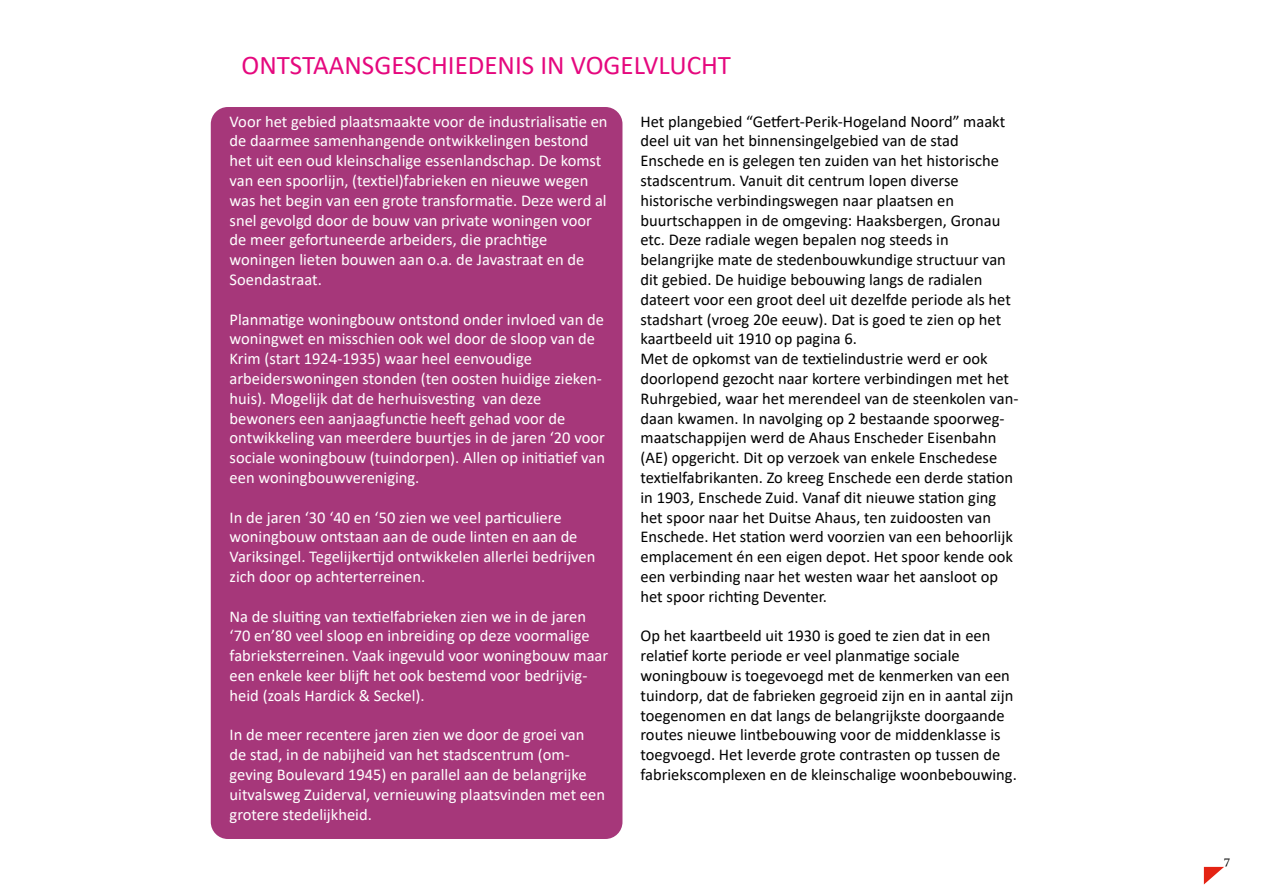
<style>
.page{position:relative;width:1263px;height:893px;background:#fff}
.page>*{position:absolute;margin:0;border:0;box-sizing:border-box;transform-origin:0 0}
.t1{font:27px "Calibri";color:#e5087e}
.t2{font:16.5px/19.8px "Calibri";color:#000}
.t3{font:16.5px/19.8px "Calibri";color:#fff}
.t4{font:12px "Constantia";color:#000}
</style>
<div class="page">
<svg style="left:1204px;top:867px;width:20px;height:17px"></svg>
<div style="left:211px;top:107px;width:411px;height:732px;background:#a6377a;border-radius:17px"></div>
<h1 class="t1" style="left:242px;top:47px;width:491px">ONTSTAANSGESCHIEDENIS IN VOGELVLUCHT</h1>
<p class="t3" style="left:230px;top:111px;width:379px">Voor het gebied plaatsmaakte voor de industrialisatie en de daarmee samenhangende ontwikkelingen bestond het uit een oud kleinschalige essenlandschap. De komst van een spoorlijn, (textiel)fabrieken en nieuwe wegen was het begin van een grote transformatie. Deze werd al snel gevolgd door de bouw van private woningen voor de meer gefortuneerde arbeiders, die prachtige woningen lieten bouwen aan o.a. de Javastraat en de Soendastraat.</p>
<p class="t3" style="left:230px;top:309px;width:377px">Planmatige woningbouw ontstond onder invloed van de woningwet en misschien ook wel door de sloop van de Krim (start 1924-1935) waar heel eenvoudige arbeiderswoningen stonden (ten oosten huidige zieken&shy;huis). Mogelijk dat de herhuisvesting van deze bewoners een aanjaagfunctie heeft gehad voor de ontwikkeling van meerdere buurtjes in de jaren ‘20 voor sociale woningbouw (tuindorpen). Allen op initiatief van een woningbouwvereniging.</p>
<p class="t3" style="left:230px;top:507px;width:367px">In de jaren ‘30 ‘40 en ‘50 zien we veel particuliere woningbouw ontstaan aan de oude linten en aan de Variksingel. Tegelijkertijd ontwikkelen allerlei bedrijven zich door op achterterreinen.</p>
<p class="t3" style="left:230px;top:606px;width:380px">Na de sluiting van textielfabrieken zien we in de jaren ‘70 en’80 veel sloop en inbreiding op deze voormalige fabrieksterreinen. Vaak ingevuld voor woningbouw maar een enkele keer blijft het ook bestemd voor bedrijvig&shy;heid (zoals Hardick &amp; Seckel).</p>
<p class="t3" style="left:230px;top:725px;width:377px">In de meer recentere jaren zien we door de groei van de stad, in de nabijheid van het stadscentrum (om&shy;geving Boulevard 1945) en parallel aan de belangrijke uitvalsweg Zuiderval, vernieuwing plaatsvinden met een grotere stedelijkheid.</p>
<p class="t2" style="left:640px;top:111px;width:379px">Het plangebied “Getfert-Perik-Hogeland Noord” maakt deel uit van het binnensingelgebied van de stad Enschede en is gelegen ten zuiden van het historische stadscentrum. Vanuit dit centrum lopen diverse historische verbindingswegen naar plaatsen en buurtschappen in de omgeving: Haaksbergen, Gronau etc. Deze radiale wegen bepalen nog steeds in belangrijke mate de stedenbouwkundige structuur van dit gebied. De huidige bebouwing langs de radialen dateert voor een groot deel uit dezelfde periode als het stadshart (vroeg 20e eeuw). Dat is goed te zien op het kaartbeeld uit 1910 op pagina 6.<br>Met de opkomst van de textielindustrie werd er ook doorlopend gezocht naar kortere verbindingen met het Ruhrgebied, waar het merendeel van de steenkolen van&shy;daan kwamen. In navolging op 2 bestaande spoorweg&shy;maatschappijen werd de Ahaus Enscheder Eisenbahn (AE) opgericht. Dit op verzoek van enkele Enschedese textielfabrikanten. Zo kreeg Enschede een derde station in 1903, Enschede Zuid. Vanaf dit nieuwe station ging het spoor naar het Duitse Ahaus, ten zuidoosten van Enschede. Het station werd voorzien van een behoorlijk emplacement én een eigen depot. Het spoor kende ook een verbinding naar het westen waar het aansloot op het spoor richting Deventer.</p>
<p class="t2" style="left:640px;top:626px;width:378px">Op het kaartbeeld uit 1930 is goed te zien dat in een relatief korte periode er veel planmatige sociale woningbouw is toegevoegd met de kenmerken van een tuindorp, dat de fabrieken gegroeid zijn en in aantal zijn toegenomen en dat langs de belangrijkste doorgaande routes nieuwe lintbebouwing voor de middenklasse is toegvoegd. Het leverde grote contrasten op tussen de fabriekscomplexen en de kleinschalige woonbebouwing.</p>
<p class="t4" style="left:1224px;top:852px;width:7px">7</p>
</div>
